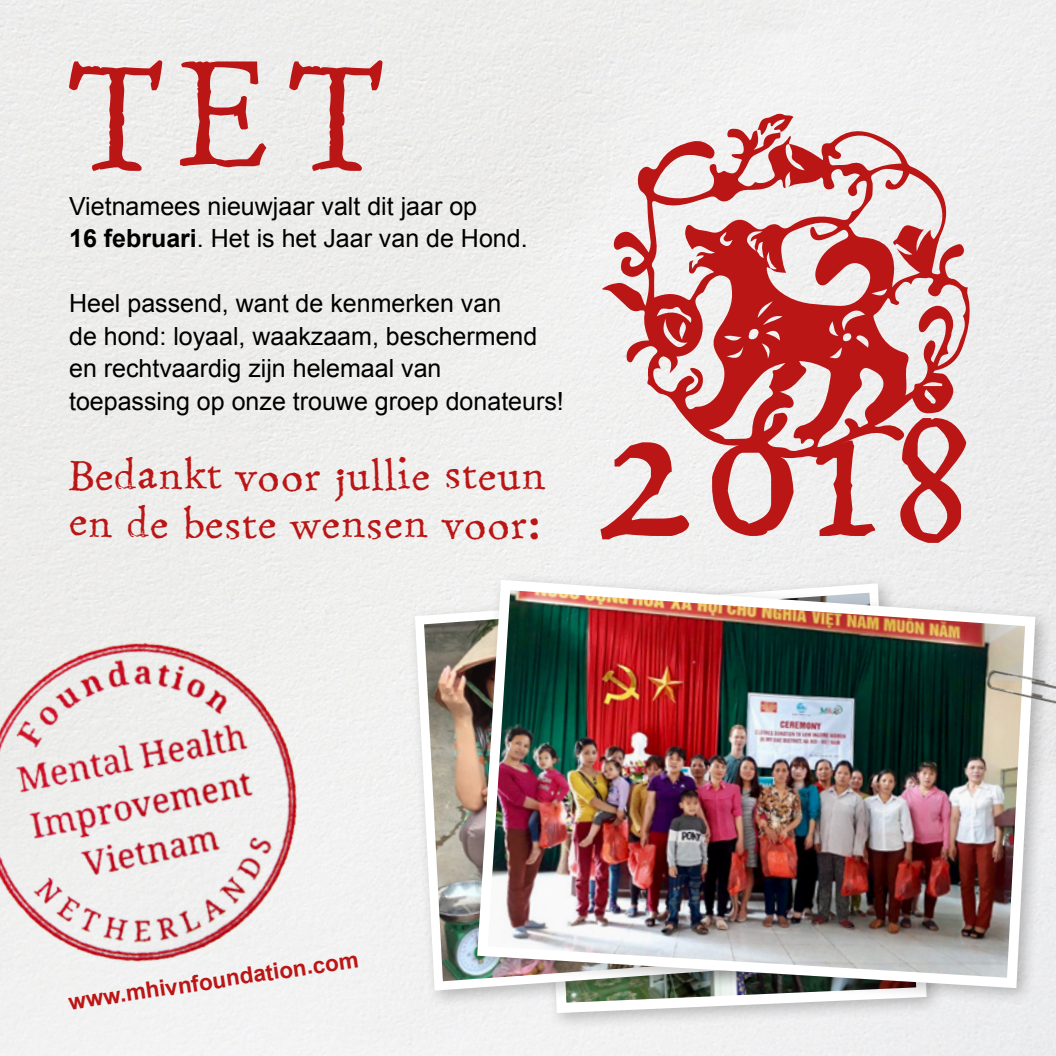
<style>
.page{position:relative;width:1056px;height:1056px;background:#fff}
.page>*{position:absolute;margin:0;border:0;box-sizing:border-box;transform-origin:0 0}
.t1{font:140px "Stamping Nico";color:#bb1616}
.t2{font:40px/48px "Stamping Nico";color:#bb1616}
.t3{font:25px/32.5px "Arial";color:#000}
.t4{font:700 22.5px "Arial";color:#bb1616}
.s1{font-weight:700}
</style>
<div class="page">
<div style="left:538px;top:737px;width:407px;height:294px;background:#efeff0"></div>
<svg style="left:557px;top:1006px;width:373px;height:12px"></svg>
<svg style="left:602px;top:128px;width:369px;height:332px;fill:#edecec"></svg>
<svg style="left:757px;top:111px;width:36px;height:24px"></svg>
<svg style="left:601px;top:418px;width:365px;height:125px;fill:#ededed"></svg>
<img style="left:0;top:609px;width:334px;height:386px">
<img style="left:410px;top:579px;width:59px;height:416px">
<div style="left:469px;top:571px;width:585px;height:435px;background:#000;opacity:.25"></div>
<img style="left:472px;top:574px;width:568px;height:419px">
<img style="left:983px;top:666px;width:73px;height:40px">
<h1 class="t1" style="left:69px;top:45px;width:314px">TET</h1>
<p class="t3" style="left:69px;top:190px;width:460px">Vietnamees nieuwjaar valt dit jaar op<br><span class="s1">16 februari</span>. Het is het Jaar van de Hond.</p>
<p class="t3" style="left:69px;top:287px;width:496px">Heel passend, want de kenmerken van<br>de hond: loyaal, waakzaam, beschermend en rechtvaardig zijn helemaal van toepassing op onze trouwe groep donateurs!</p>
<h2 class="t2" style="left:69px;top:457px;width:480px">Bedankt voor jullie steun en de beste wensen voor:</h2>
<p class="t4" style="left:66px;top:989px;width:294px;rotate:-9deg">www.mhivnfoundation.com</p>
</div>
